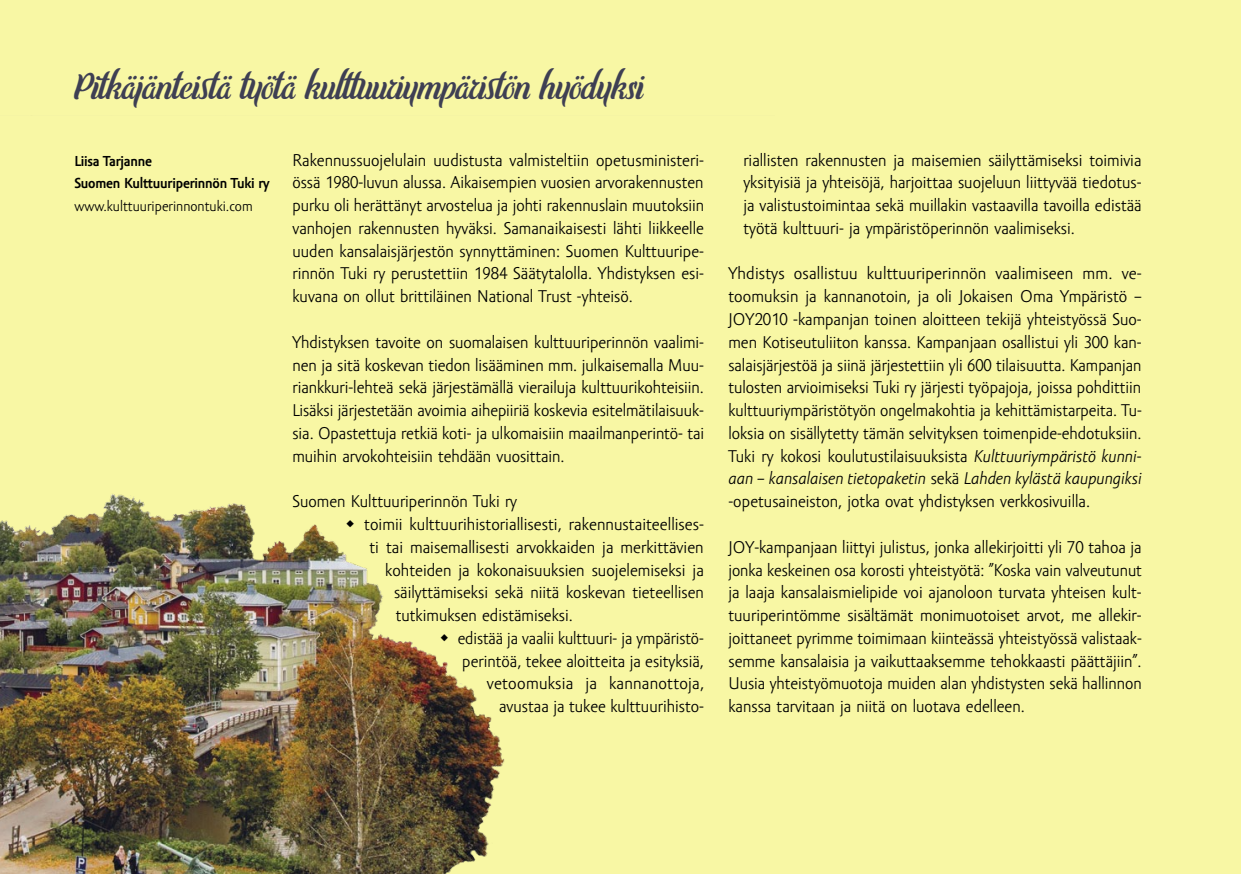
<style>
.page{position:relative;width:1241px;height:874px;background:#fff}
.page>*{position:absolute;margin:0;border:0;box-sizing:border-box;transform-origin:0 0}
.t1{font:33.25px "Elley";letter-spacing:.01em;color:#3e3f53}
.t2{font:17.5px/22.8px "Amor Sans Pro";color:#000;text-align:justify}
.t3{font:700 14.88px/22.8px "Amor Sans Pro";letter-spacing:-.015em;color:#000}
.s1{font-weight:400}
.s2{font-style:italic}
</style>
<div class="page">
<div style="left:0;top:0;width:1240px;height:873px;background:#f8f7a4"></div>
<img style="left:0;top:494px;width:505px;height:379px">
<svg style="left:346px;top:519px;width:8px;height:8px"></svg>
<svg style="left:441px;top:633px;width:7px;height:7px"></svg>
<p class="t1" style="left:74px;top:64px;width:570px">Pitkäjänteistä työtä kulttuuriympäristön hyödyksi</p>
<p class="t3" style="left:74px;top:149px;width:197px">Liisa Tarjanne<br>Suomen Kulttuuriperinnön Tuki ry <span class="s1">www.kulttuuriperinnontuki.com</span></p>
<p class="t2" style="left:292px;top:149px;width:413px">Rakennussuojelulain uudistusta valmisteltiin opetusministeri&shy;össä 1980-luvun alussa. Aikaisempien vuosien arvorakennusten purku oli herättänyt arvostelua ja johti rakennuslain muutoksiin vanhojen rakennusten hyväksi. Samanaikaisesti lähti liikkeelle uuden kansalaisjärjestön synnyttäminen: Suomen Kulttuuripe&shy;rinnön Tuki ry perustettiin 1984 Säätytalolla. Yhdistyksen esi&shy;kuvana on ollut brittiläinen National Trust -yhteisö.</p>
<p class="t2" style="left:292px;top:331px;width:413px">Yhdistyksen tavoite on suomalaisen kulttuuriperinnön vaalimi&shy;nen ja sitä koskevan tiedon lisääminen mm. julkaisemalla Muu&shy;riankkuri-lehteä sekä järjestämällä vierailuja kulttuurikohteisiin.<br>Lisäksi järjestetään avoimia aihepiiriä koskevia esitelmätilaisuuk&shy;sia. Opastettuja retkiä koti- ja ulkomaisiin maailmanperintö- tai muihin arvokohteisiin tehdään vuosittain.</p>
<p class="t2" style="left:292px;top:490px;width:226px">Suomen Kulttuuriperinnön Tuki ry</p>
<p class="t2" style="left:364px;top:513px;width:341px">toimii kulttuurihistoriallisesti, rakennustaiteellises-</p>
<p class="t2" style="left:369px;top:535px;width:335px">ti tai maisemallisesti arvokkaiden ja merkittävien</p>
<p class="t2" style="left:385px;top:558px;width:320px">kohteiden ja kokonaisuuksien suojelemiseksi ja</p>
<p class="t2" style="left:394px;top:581px;width:311px">säilyttämiseksi sekä niitä koskevan tieteellisen</p>
<p class="t2" style="left:396px;top:604px;width:178px">tutkimuksen edistämiseksi.</p>
<p class="t2" style="left:457px;top:626px;width:246px">edistää ja vaalii kulttuuri- ja ympäristö-</p>
<p class="t2" style="left:462px;top:649px;width:243px">perintöä, tekee aloitteita ja esityksiä,</p>
<p class="t2" style="left:487px;top:672px;width:219px">vetoomuksia ja kannanottoja,</p>
<p class="t2" style="left:499px;top:695px;width:206px">avustaa ja tukee kulttuurihisto-</p>
<p class="t2" style="left:743px;top:149px;width:400px">riallisten rakennusten ja maisemien säilyttämiseksi toimivia yksityisiä ja yhteisöjä, harjoittaa suojeluun liittyvää tiedotus&shy;ja valistustoimintaa sekä muillakin vastaavilla tavoilla edistää työtä kulttuuri- ja ympäristöperinnön vaalimiseksi.</p>
<p class="t2" style="left:728px;top:262px;width:415px">Yhdistys osallistuu kulttuuriperinnön vaalimiseen mm. ve&shy;toomuksin ja kannanotoin, ja oli Jokaisen Oma Ympäristö – JOY2010 -kampanjan toinen aloitteen tekijä yhteistyössä Suo&shy;men Kotiseutuliiton kanssa. Kampanjaan osallistui yli 300 kan&shy;salaisjärjestöä ja siinä järjestettiin yli 600 tilaisuutta. Kampanjan tulosten arvioimiseksi Tuki ry järjesti työpajoja, joissa pohdittiin kulttuuriympäristötyön ongelmakohtia ja kehittämistarpeita. Tu&shy;loksia on sisällytetty tämän selvityksen toimenpide-ehdotuksiin.<br>Tuki ry kokosi koulutustilaisuuksista <span class="s2">Kulttuuriympäristö kunni&shy;aan – kansalaisen tietopaketin</span> sekä <span class="s2">Lahden kylästä kaupungiksi </span>-opetusaineiston, jotka ovat yhdistyksen verkkosivuilla.</p>
<p class="t2" style="left:728px;top:535px;width:415px">JOY-kampanjaan liittyi julistus, jonka allekirjoitti yli 70 tahoa ja jonka keskeinen osa korosti yhteistyötä: ”Koska vain valveutunut ja laaja kansalaismielipide voi ajanoloon turvata yhteisen kult&shy;tuuriperintömme sisältämät monimuotoiset arvot, me allekir&shy;joittaneet pyrimme toimimaan kiinteässä yhteistyössä valistaak&shy;semme kansalaisia ja vaikuttaaksemme tehokkaasti päättäjiin”.<br>Uusia yhteistyömuotoja muiden alan yhdistysten sekä hallinnon kanssa tarvitaan ja niitä on luotava edelleen.</p>
</div>
